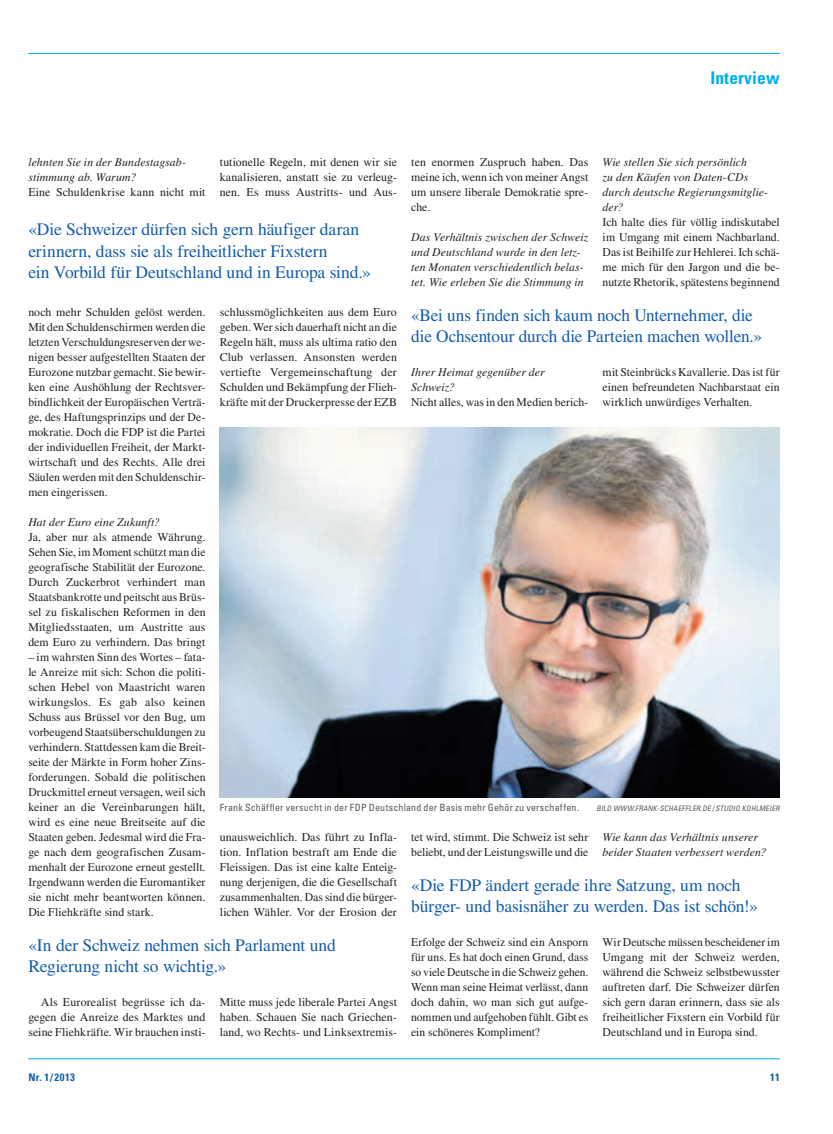
<style>
.page{position:relative;width:833px;height:1134px;background:#fff}
.page>*{position:absolute;margin:0;border:0;box-sizing:border-box;transform-origin:0 0}
.t1{font:17.5px/21.2px "Times LT Std";letter-spacing:-.01em;color:#135ca9}
.t2{font:700 condensed 17.5px "Univers LT Std";letter-spacing:.01em;color:#00aeef}
.t3{font:11.88px/15px "Times LT Std";letter-spacing:.005em;color:#231f20;text-align:justify}
.t4{font:italic 11.88px/15px "Times LT Std";letter-spacing:.005em;color:#231f20}
.t5{font:700 condensed 10.62px "Univers LT Std";letter-spacing:.04em;color:#135ca9}
.t6{font:condensed 10px "Univers LT Std";letter-spacing:.015em;color:#57585a}
.t7{font:italic condensed 7.5px "Univers LT Std";color:#57585a}
</style>
<div class="page">
<hr style="left:28px;top:53px;width:752px;height:1px;background:#00aeef">
<hr style="left:28px;top:1058px;width:752px;height:1px;background:#00aeef">
<img style="left:220px;top:427px;width:560px;height:370px">
<h1 class="t2" style="left:710px;top:67px;width:71px">Interview</h1>
<p class="t4" style="left:28px;top:154px;width:159px">lehnten Sie in der Bundestagsab&shy;stimmung ab. Warum?</p>
<p class="t3" style="left:28px;top:184px;width:179px">Eine Schuldenkrise kann nicht mit</p>
<p class="t3" style="left:220px;top:154px;width:179px">tutionelle Regeln, mit denen wir sie kanalisieren, anstatt sie zu verleug&shy;nen. Es muss Austritts- und Aus-</p>
<h1 class="t1" style="left:28px;top:219px;width:344px">«Die Schweizer dürfen sich gern häufiger daran erinnern, dass sie als freiheitlicher Fixstern<br>ein Vorbild für Deutschland und in Europa sind.»</h1>
<p class="t3" style="left:411px;top:154px;width:179px">ten enormen Zuspruch haben. Das meine ich, wenn ich von meiner Angst um unsere liberale Demokratie spre&shy;che.</p>
<p class="t4" style="left:411px;top:229px;width:179px">Das Verhältnis zwischen der Schweiz und Deutschland wurde in den letz&shy;ten Monaten verschiedentlich belas&shy;tet. Wie erleben Sie die Stimmung in</p>
<p class="t4" style="left:602px;top:154px;width:167px">Wie stellen Sie sich persönlich<br>zu den Käufen von Daten-CDs durch deutsche Regierungsmitglie&shy;der?</p>
<p class="t3" style="left:602px;top:214px;width:179px">Ich halte dies für völlig indiskutabel im Umgang mit einem Nachbarland.<br>Das ist Beihilfe zur Hehlerei. Ich schä&shy;me mich für den Jargon und die be&shy;nutzte Rhetorik, spätestens beginnend</p>
<p class="t3" style="left:28px;top:304px;width:179px">noch mehr Schulden gelöst werden.<br>Mit den Schuldenschirmen werden die letzten Verschuldungsreserven der we&shy;nigen besser aufgestellten Staaten der Eurozone nutzbar gemacht. Sie bewir&shy;ken eine Aushöhlung der Rechtsver&shy;bindlichkeit der Europäischen Verträ&shy;ge, des Haftungsprinzips und der De&shy;mokratie. Doch die FDP ist die Partei der individuellen Freiheit, der Markt&shy;wirtschaft und des Rechts. Alle drei Säulen werden mit den Schuldenschir&shy;men eingerissen.</p>
<p class="t4" style="left:28px;top:514px;width:133px">Hat der Euro eine Zukunft?</p>
<p class="t3" style="left:28px;top:529px;width:179px">Ja, aber nur als atmende Währung.<br>Sehen Sie, im Moment schützt man die geografische Stabilität der Eurozone.<br>Durch Zuckerbrot verhindert man Staatsbankrotte und peitscht aus Brüs&shy;sel zu fiskalischen Reformen in den Mitgliedsstaaten, um Austritte aus dem Euro zu verhindern. Das bringt</p>
<p class="t3" style="left:28px;top:649px;width:179px">– im wahrsten Sinn des Wortes – fata&shy;le Anreize mit sich: Schon die politi&shy;schen Hebel von Maastricht waren wirkungslos. Es gab also keinen Schuss aus Brüssel vor den Bug, um vorbeugend Staatsüberschuldungen zu verhindern. Stattdessen kam die Breit&shy;seite der Märkte in Form hoher Zins&shy;forderungen. Sobald die politischen Druckmittel erneut versagen, weil sich keiner an die Vereinbarungen hält, wird es eine neue Breitseite auf die Staaten geben. Jedesmal wird die Fra&shy;ge nach dem geografischen Zusam&shy;menhalt der Eurozone erneut gestellt.<br>Irgendwann werden die Euromantiker sie nicht mehr beantworten können.<br>Die Fliehkräfte sind stark.</p>
<p class="t3" style="left:220px;top:304px;width:179px">schlussmöglichkeiten aus dem Euro geben. Wer sich dauerhaft nicht an die Regeln hält, muss als ultima ratio den Club verlassen. Ansonsten werden vertiefte Vergemeinschaftung der Schulden und Bekämpfung der Flieh&shy;kräfte mit der Druckerpresse der EZB</p>
<h1 class="t1" style="left:411px;top:305px;width:352px">«Bei uns finden sich kaum noch Unternehmer, die die Ochsentour durch die Parteien machen wollen.»</h1>
<p class="t4" style="left:411px;top:364px;width:135px">Ihrer Heimat gegenüber der<br>Schweiz?</p>
<p class="t3" style="left:411px;top:394px;width:179px">Nicht alles, was in den Medien berich-</p>
<p class="t3" style="left:602px;top:364px;width:179px">mit Steinbrücks Kavallerie. Das ist für einen befreundeten Nachbarstaat ein wirklich unwürdiges Verhalten.</p>
<p class="t6" style="left:220px;top:801px;width:361px">Frank Schäffler versucht in der FDP Deutschland der Basis mehr Gehör zu verschaffen.</p>
<p class="t7" style="left:596px;top:803px;width:26px">BILD WWW</p>
<p class="t7" style="left:633px;top:803px;width:8px">.FRANK</p>
<p class="t7" style="left:657px;top:803px;width:8px">-SCHAEFFLER</p>
<p class="t7" style="left:700px;top:803px;width:19px">.DE / STUDIO</p>
<p class="t7" style="left:742px;top:803px;width:6px">KOHLMEIER</p>
<p class="t3" style="left:220px;top:829px;width:179px">unausweichlich. Das führt zu Infla&shy;tion. Inflation bestraft am Ende die Fleissigen. Das ist eine kalte Enteig&shy;nung derjenigen, die die Gesellschaft zusammenhalten. Das sind die bürger&shy;lichen Wähler. Vor der Erosion der</p>
<p class="t3" style="left:411px;top:829px;width:179px">tet wird, stimmt. Die Schweiz ist sehr beliebt, und der Leistungswille und die</p>
<p class="t4" style="left:602px;top:829px;width:165px">Wie kann das Verhältnis unserer beider Staaten verbessert werden?</p>
<h1 class="t1" style="left:411px;top:875px;width:348px">«Die FDP ändert gerade ihre Satzung, um noch bürger- und basisnäher zu werden. Das ist schön!»</h1>
<h1 class="t1" style="left:28px;top:935px;width:309px">«In der Schweiz nehmen sich Parlament und<br>Regierung nicht so wichtig.»</h1>
<p class="t3" style="left:28px;top:994px;width:179px;text-indent:12px">Als Eurorealist begrüsse ich da&shy;gegen die Anreize des Marktes und seine Fliehkräfte. Wir brauchen insti-</p>
<p class="t3" style="left:220px;top:994px;width:179px">Mitte muss jede liberale Partei Angst haben. Schauen Sie nach Griechen&shy;land, wo Rechts- und Linksextremis-</p>
<p class="t3" style="left:411px;top:934px;width:179px">Erfolge der Schweiz sind ein Ansporn für uns. Es hat doch einen Grund, dass so viele Deutsche in die Schweiz gehen.<br>Wenn man seine Heimat verlässt, dann doch dahin, wo man sich gut aufge&shy;nommen und aufgehoben fühlt. Gibt es ein schöneres Kompliment?</p>
<p class="t3" style="left:602px;top:934px;width:179px">Wir Deutsche müssen bescheidener im Umgang mit der Schweiz werden, während die Schweiz selbstbewusster auftreten darf. Die Schweizer dürfen sich gern daran erinnern, dass sie als freiheitlicher Fixstern ein Vorbild für Deutschland und in Europa sind.</p>
<p class="t5" style="left:28px;top:1070px;width:48px">Nr. 1/2013</p>
<p class="t5" style="left:770px;top:1070px;width:11px">11</p>
</div>
